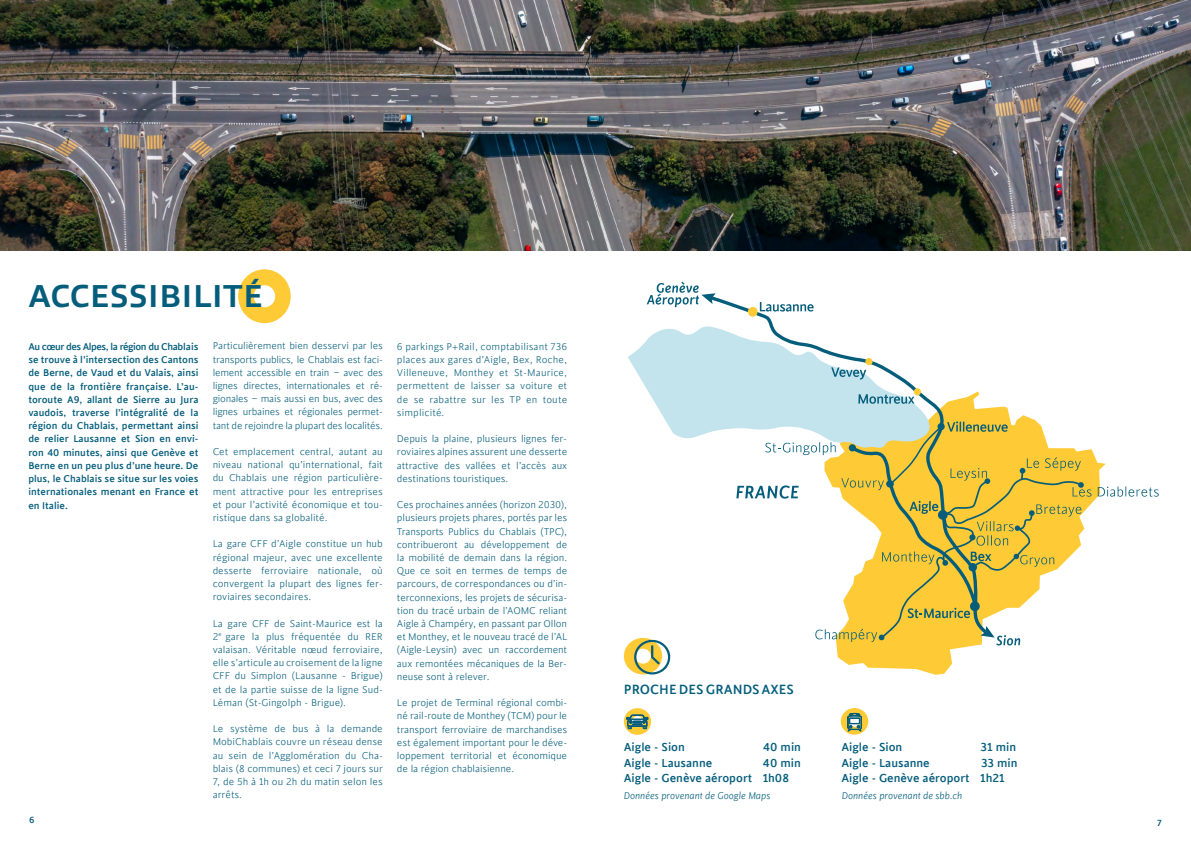
<style>
.page{position:relative;width:1191px;height:842px;background:#fff}
.page>*{position:absolute;margin:0;border:0;box-sizing:border-box;transform-origin:0 0}
.t1{font:700 32px "Allumi Std";color:#045d7b}
.t2{font:500 15px "Cinta";color:#045d7b}
.t3{font:500 13px/15.6px "Cinta";color:#045d7b}
.t4{font:300 11px/13.2px "Cinta";color:#045d7b;text-align:justify}
.t5{font:500 11px/13.2px "Cinta";color:#045d7b;text-align:justify}
.t6{font:italic 300 11px "Cinta";letter-spacing:-.01em;color:#045d7b}
.t7{font:500 10px "Cinta";color:#005678}
</style>
<div class="page">
<svg style="left:238px;top:269px;width:53px;height:54px"></svg>
<img style="left:0;top:0;width:1191px;height:251px">
<svg style="left:933px;top:449px;width:172px;height:226px"></svg>
<svg style="left:1097px;top:486px;width:61px;height:11px"></svg>
<svg style="left:760px;top:302px;width:53px;height:10px"></svg>
<svg style="left:646px;top:282px;width:69px;height:25px"></svg>
<div style="left:748px;top:307px;width:9px;height:10px;background:#feca36;border-radius:50%"></div>
<svg style="left:624px;top:708px;width:27px;height:27px"></svg>
<svg style="left:840px;top:708px;width:28px;height:27px"></svg>
<svg style="left:624px;top:326px;width:467px;height:348px"></svg>
<h1 class="t1" style="left:28px;top:279px;width:237px">ACCESSIBILITÉ</h1>
<p class="t5" style="left:28px;top:340px;width:172px">Au cœur des Alpes, la région du Chablais se trouve à l’intersection des Cantons de Berne, de Vaud et du Valais, ainsi que de la frontière française. L’au&shy;toroute A9, allant de Sierre au Jura vaudois, traverse l’intégralité de la région du Chablais, permettant ainsi de relier Lausanne et Sion en envi&shy;ron 40 minutes, ainsi que Genève et Berne en un peu plus d’une heure. De plus, le Chablais se situe sur les voies internationales menant en France et en Italie.</p>
<p class="t4" style="left:213px;top:340px;width:172px">Particulièrement bien desservi par les transports publics, le Chablais est faci&shy;lement accessible en train – avec des lignes directes, internationales et ré&shy;gionales – mais aussi en bus, avec des lignes urbaines et régionales permet&shy;tant de rejoindre la plupart des localités.</p>
<p class="t4" style="left:213px;top:445px;width:172px">Cet emplacement central, autant au niveau national qu’international, fait du Chablais une région particulière&shy;ment attractive pour les entreprises et pour l’activité économique et tou&shy;ristique dans sa globalité.</p>
<p class="t4" style="left:213px;top:538px;width:172px">La gare CFF d’Aigle constitue un hub régional majeur, avec une excellente desserte ferroviaire nationale, où convergent la plupart des lignes fer&shy;roviaires secondaires.</p>
<p class="t4" style="left:213px;top:617px;width:172px">La gare CFF de Saint-Maurice est la 2<sup>e</sup> gare la plus fréquentée du RER valaisan. Véritable nœud ferroviaire, elle s’articule au croisement de la ligne CFF du Simplon (Lausanne - Brigue) et de la partie suisse de la ligne Sud-Léman (St-Gingolph - Brigue).</p>
<p class="t4" style="left:213px;top:722px;width:172px">Le système de bus à la demande MobiChablais couvre un réseau dense au sein de l’Agglomération du Cha&shy;blais (8 communes) et ceci 7 jours sur 7, de 5h à 1h ou 2h du matin selon les arrêts.</p>
<p class="t7" style="left:29px;top:814px;width:7px">6</p>
<p class="t4" style="left:397px;top:340px;width:172px">6 parkings P+Rail, comptabilisant 736 places aux gares d’Aigle, Bex, Roche, Villeneuve, Monthey et St-Maurice, permettent de laisser sa voiture et de se rabattre sur les TP en toute simplicité.</p>
<p class="t4" style="left:397px;top:432px;width:172px">Depuis la plaine, plusieurs lignes fer&shy;roviaires alpines assurent une desserte attractive des vallées et l’accès aux destinations touristiques.</p>
<p class="t4" style="left:397px;top:498px;width:172px">Ces prochaines années (horizon 2030), plusieurs projets phares, portés par les Transports Publics du Chablais (TPC), contribueront au développement de la mobilité de demain dans la région.<br>Que ce soit en termes de temps de parcours, de correspondances ou d’in&shy;terconnexions, les projets de sécurisa&shy;tion du tracé urbain de l’AOMC reliant Aigle à Champéry, en passant par Ollon et Monthey, et le nouveau tracé de l’AL (Aigle-Leysin) avec un raccordement aux remontées mécaniques de la Ber&shy;neuse sont à relever.</p>
<p class="t4" style="left:397px;top:696px;width:172px">Le projet de Terminal régional combi&shy;né rail-route de Monthey (TCM) pour le transport ferroviaire de marchandises est également important pour le déve&shy;loppement territorial et économique de la région chablaisienne.</p>
<h2 class="t2" style="left:624px;top:680px;width:171px">PROCHE DES GRANDS AXES</h2>
<p class="t3" style="left:624px;top:740px;width:63px">Aigle - Sion</p>
<p class="t3" style="left:763px;top:740px;width:39px">40 min</p>
<p class="t3" style="left:624px;top:755px;width:90px">Aigle - Lausanne</p>
<p class="t3" style="left:624px;top:755px;width:178px;text-indent:139px">40 min<br>Aigle - Genève aéroport 1h08</p>
<p class="t3" style="left:841px;top:740px;width:63px">Aigle - Sion</p>
<p class="t3" style="left:980px;top:740px;width:37px">31 min</p>
<p class="t3" style="left:841px;top:755px;width:90px">Aigle - Lausanne</p>
<p class="t3" style="left:841px;top:755px;width:178px;text-indent:140px">33 min<br>Aigle - Genève aéroport 1h21</p>
<p class="t6" style="left:624px;top:789px;width:148px">Données provenant de Google Maps</p>
<p class="t6" style="left:842px;top:789px;width:122px">Données provenant de sbb.ch</p>
<p class="t7" style="left:1157px;top:817px;width:6px">7</p>
</div>
